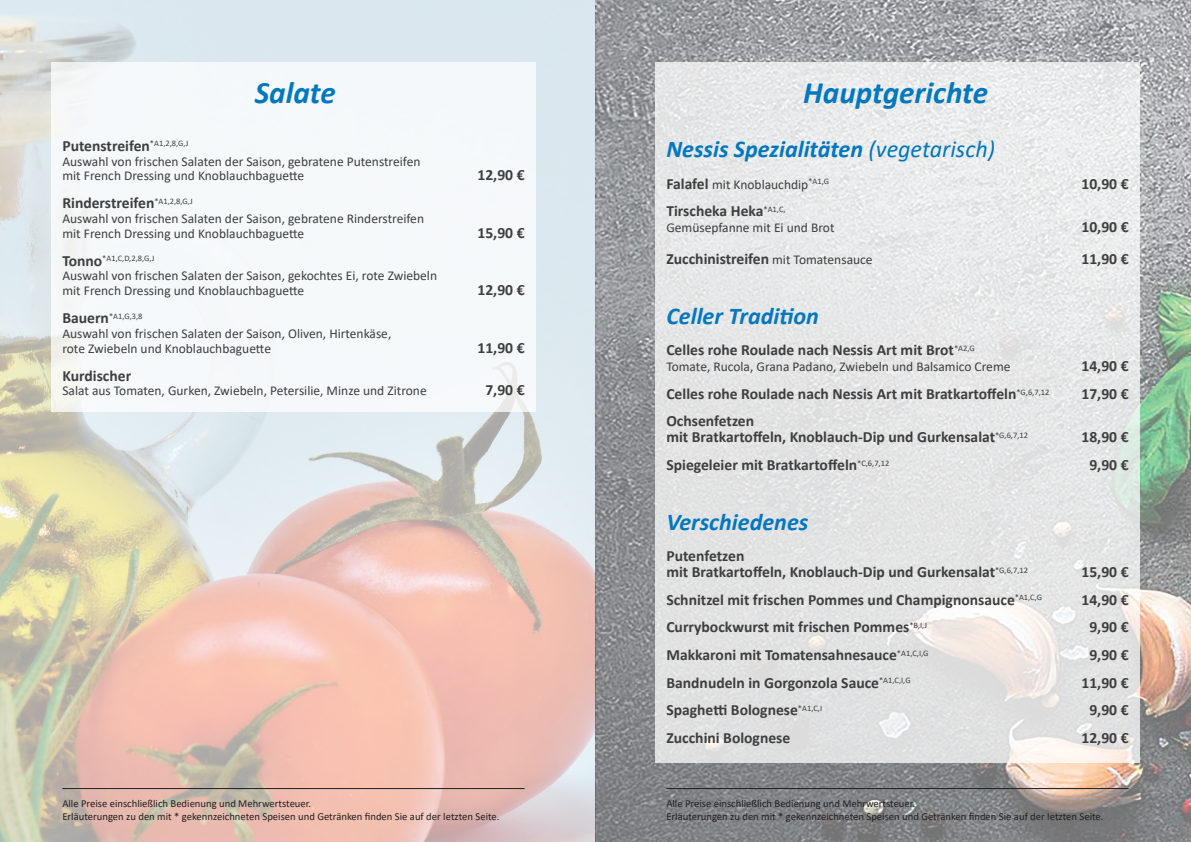
<style>
.page{position:relative;width:1191px;height:842px;background:#fff}
.page>*{position:absolute;margin:0;border:0;box-sizing:border-box;transform-origin:0 0}
.t1{font:italic 700 31.2px "Calibri";color:#0077bf}
.t2{font:italic 700 24.1px "Calibri";color:#0077bf}
.t3{font:700 15.6px/15.6px "Calibri";color:#3e3e3f}
.t4{font:13.5px/14.9px "Calibri";color:#3e3e3f}
.t5{font:10.6px/12.8px "Calibri";color:#231f20}
.t6{font:8.4px "Calibri";color:#3e3e3f}
.s1{font-weight:700;font-size:15.6px}
.s2{font-weight:400}
.s3{font-weight:400;font-size:13.5px}
</style>
<div class="page">
<img style="left:0;top:0;width:1191px;height:842px">
<div style="left:51px;top:62px;width:485px;height:350px;background:#f6f9fa"></div>
<svg style="left:655px;top:62px;width:485px;height:701px;background:#e5e6e6"></svg>
<hr style="left:62px;top:788px;width:462px;height:1px;background:#231f20">
<hr style="left:666px;top:788px;width:462px;height:1px;background:#231f20">
<h1 class="t1" style="left:255px;top:70px;width:83px">Salate</h1>
<p class="t3" style="left:62px;top:137px;width:127px">Putenstreifen<sup>*A1,2,8,G,J</sup></p>
<p class="t4" style="left:62px;top:153px;width:360px">Auswahl von frischen Salaten der Saison, gebratene Putenstreifen mit French Dressing und Knoblauchbaguette</p>
<p class="t3" style="left:62px;top:195px;width:132px">Rinderstreifen<sup>*A1,2,8,G,J</sup></p>
<p class="t4" style="left:62px;top:211px;width:363px">Auswahl von frischen Salaten der Saison, gebratene Rinderstreifen mit French Dressing und Knoblauchbaguette</p>
<p class="t6" style="left:62px;top:253px;width:93px"><span class="s1">Tonno</span>*A1,C,D,2,8,G,J</p>
<p class="t4" style="left:62px;top:268px;width:376px">Auswahl von frischen Salaten der Saison, gekochtes Ei, rote Zwiebeln mit French Dressing und Knoblauchbaguette</p>
<p class="t6" style="left:62px;top:310px;width:82px"><span class="s1">Bauern</span>*A1,G,3,8</p>
<p class="t4" style="left:62px;top:326px;width:330px">Auswahl von frischen Salaten der Saison, Oliven, Hirtenkäse, rote Zwiebeln und Knoblauchbaguette</p>
<p class="t3" style="left:477px;top:167px;width:49px">12,90 €</p>
<p class="t3" style="left:477px;top:225px;width:49px">15,90 €</p>
<p class="t3" style="left:477px;top:282px;width:49px">12,90 €</p>
<p class="t3" style="left:477px;top:340px;width:49px">11,90 €</p>
<p class="t3" style="left:62px;top:367px;width:70px">Kurdischer</p>
<p class="t4" style="left:62px;top:383px;width:366px">Salat aus Tomaten, Gurken, Zwiebeln, Petersilie, Minze und Zitrone</p>
<p class="t3" style="left:485px;top:382px;width:41px">7,90 €</p>
<h1 class="t1" style="left:803px;top:70px;width:186px">Hauptgerichte</h1>
<h2 class="t2" style="left:666px;top:132px;width:330px">Nessis Spezialitäten <span class="s2">(vegetarisch)</span></h2>
<p class="t4" style="left:666px;top:176px;width:164px"><span class="s1">Falafel</span> mit Knoblauchdip<sup>*A1,G</sup></p>
<p class="t3" style="left:1081px;top:176px;width:49px">10,90 €</p>
<p class="t3" style="left:666px;top:203px;width:121px">Tirscheka Heka<sup>*A1,C,</sup></p>
<p class="t4" style="left:666px;top:220px;width:170px">Gemüsepfanne mit Ei und Brot</p>
<p class="t3" style="left:1081px;top:219px;width:49px">10,90 €</p>
<p class="t3" style="left:666px;top:251px;width:208px">Zucchinistreifen <span class="s3">mit Tomatensauce</span></p>
<p class="t3" style="left:1081px;top:251px;width:49px">11,90 €</p>
<h2 class="t2" style="left:666px;top:299px;width:154px">Celler Tradition</h2>
<p class="t3" style="left:666px;top:342px;width:310px">Celles rohe Roulade nach Nessis Art mit Brot<sup>*A2,G</sup></p>
<p class="t4" style="left:666px;top:359px;width:345px">Tomate, Rucola, Grana Padano, Zwiebeln und Balsamico Creme</p>
<p class="t3" style="left:1081px;top:358px;width:49px">14,90 €</p>
<p class="t3" style="left:666px;top:386px;width:384px">Celles rohe Roulade nach Nessis Art mit Bratkartoffeln<sup>*G,6,7,12</sup></p>
<p class="t3" style="left:1081px;top:386px;width:49px">17,90 €</p>
<p class="t3" style="left:666px;top:413px;width:363px">Ochsenfetzen<br>mit Bratkartoffeln, Knoblauch-Dip und Gurkensalat<sup>*G,6,7,12</sup></p>
<p class="t3" style="left:1081px;top:429px;width:49px">18,90 €</p>
<p class="t3" style="left:666px;top:457px;width:224px">Spiegeleier mit Bratkartoffeln<sup>*C,6,7,12</sup></p>
<p class="t3" style="left:1089px;top:457px;width:41px">9,90 €</p>
<h2 class="t2" style="left:666px;top:504px;width:143px">Verschiedenes</h2>
<p class="t3" style="left:666px;top:548px;width:363px">Putenfetzen<br>mit Bratkartoffeln, Knoblauch-Dip und Gurkensalat<sup>*G,6,7,12</sup></p>
<p class="t3" style="left:1081px;top:564px;width:49px">15,90 €</p>
<p class="t3" style="left:666px;top:591px;width:377px">Schnitzel mit frischen Pommes und Champignonsauce<sup>*A1,C,G</sup></p>
<p class="t3" style="left:1081px;top:591px;width:49px">14,90 €</p>
<p class="t3" style="left:666px;top:619px;width:262px">Currybockwurst mit frischen Pommes<sup>*B,I,J</sup></p>
<p class="t3" style="left:1089px;top:619px;width:41px">9,90 €</p>
<p class="t3" style="left:666px;top:647px;width:264px">Makkaroni mit Tomatensahnesauce<sup>*A1,C,I,G</sup></p>
<p class="t3" style="left:1089px;top:647px;width:41px">9,90 €</p>
<p class="t3" style="left:666px;top:674px;width:246px">Bandnudeln in Gorgonzola Sauce<sup>*A1,C,I,G</sup></p>
<p class="t3" style="left:1081px;top:674px;width:49px">11,90 €</p>
<p class="t3" style="left:666px;top:702px;width:157px">Spaghetti Bolognese<sup>*A1,C,I</sup></p>
<p class="t3" style="left:1089px;top:702px;width:41px">9,90 €</p>
<p class="t3" style="left:666px;top:730px;width:125px">Zucchini Bolognese</p>
<p class="t3" style="left:1081px;top:730px;width:49px">12,90 €</p>
<p class="t5" style="left:62px;top:797px;width:439px">Alle Preise einschließlich Bedienung und Mehrwertsteuer.<br>Erläuterungen zu den mit * gekennzeichneten Speisen und Getränken finden Sie auf der letzten Seite.</p>
<p class="t5" style="left:666px;top:797px;width:439px">Alle Preise einschließlich Bedienung und Mehrwertsteuer.<br>Erläuterungen zu den mit * gekennzeichneten Speisen und Getränken finden Sie auf der letzten Seite.</p>
</div>
